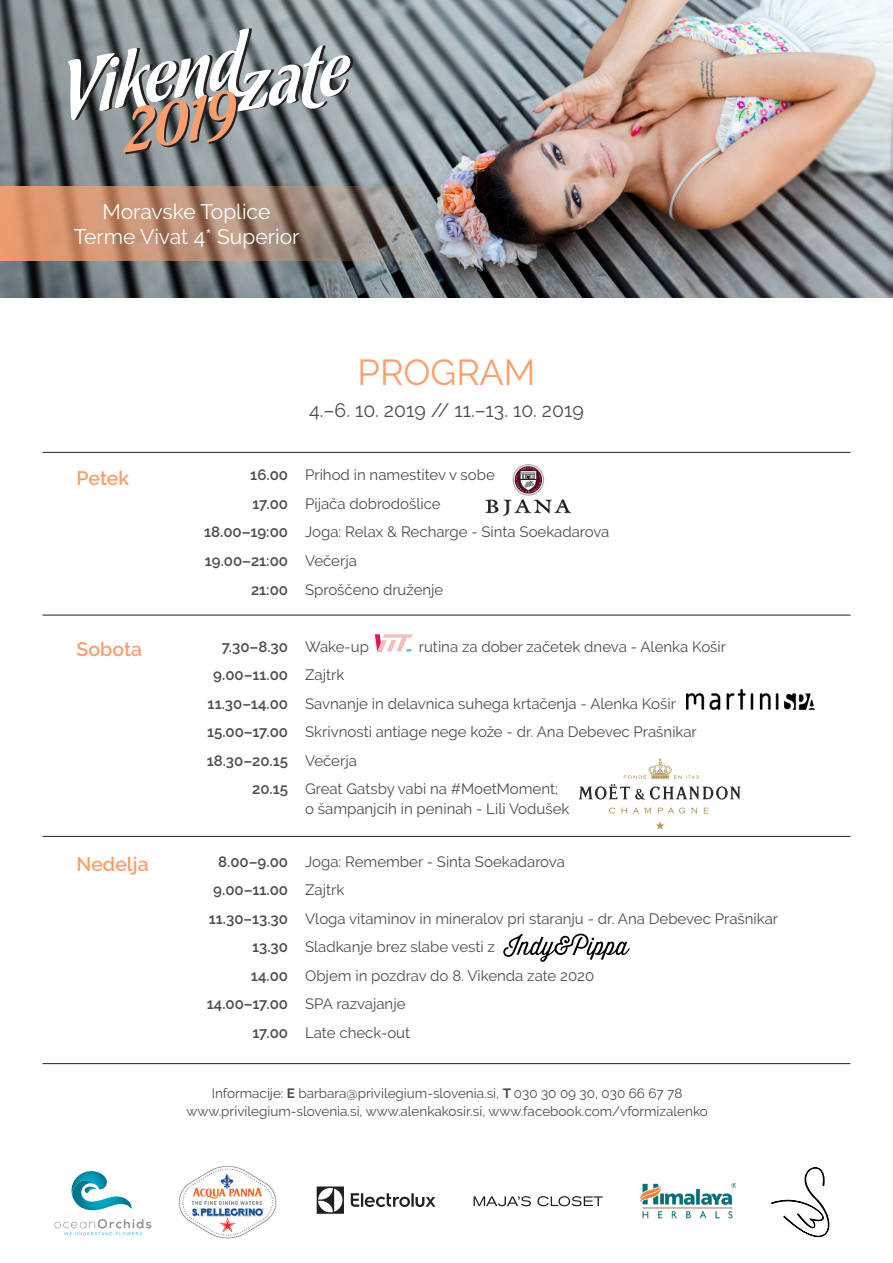
<style>
.page{position:relative;width:893px;height:1263px;background:#fff}
.page>*{position:absolute;margin:0;border:0;box-sizing:border-box;transform-origin:0 0}
.t1{font:36px "Raleway";color:#f89f6d}
.t2{font:21px "Raleway";color:#fff}
.t3{font:19.5px "Raleway";color:#4b4c4d}
.t4{font:600 19.5px "Raleway";color:#f89f6d}
.t5{font:15px/19.5px "Raleway";color:#4b4c4d}
.t6{font:600 15px "Raleway";color:#4b4c4d}
.t7{font:13.5px "Raleway";color:#4b4c4d}
.s1{font-weight:700}
</style>
<div class="page">
<svg style="left:485px;top:464px;width:87px;height:53px"></svg>
<hr style="left:43px;top:452px;width:807px;height:1px;background:#231f20">
<hr style="left:43px;top:615px;width:807px;height:1px;background:#231f20">
<hr style="left:43px;top:836px;width:807px;height:1px;background:#231f20">
<hr style="left:43px;top:1063px;width:807px;height:1px;background:#231f20">
<svg style="left:771px;top:1167px;width:59px;height:71px"></svg>
<img style="left:179px;top:1166px;width:98px;height:73px">
<img style="left:641px;top:1183px;width:95px;height:36px">
<svg style="left:317px;top:1186px;width:27px;height:28px"></svg>
<svg style="left:351px;top:1193px;width:84px;height:14px"></svg>
<svg style="left:474px;top:1196px;width:57px;height:10px"></svg>
<svg style="left:537px;top:1196px;width:66px;height:10px"></svg>
<img style="left:423px;top:0;width:470px;height:297px">
<svg style="left:0;top:0;width:423px;height:297px;background:#737c7f"></svg>
<svg style="left:68px;top:28px;width:285px;height:126px"></svg>
<svg style="left:0;top:186px;width:441px;height:74px;background:#ac8873"></svg>
<svg style="left:375px;top:634px;width:38px;height:17px"></svg>
<img style="left:687px;top:689px;width:127px;height:21px">
<svg style="left:54px;top:1219px;width:97px;height:16px"></svg>
<svg style="left:72px;top:1171px;width:60px;height:39px"></svg>
<svg style="left:609px;top:807px;width:6px;height:6px"></svg>
<svg style="left:621px;top:808px;width:6px;height:5px"></svg>
<svg style="left:633px;top:808px;width:6px;height:5px"></svg>
<svg style="left:645px;top:808px;width:6px;height:5px"></svg>
<svg style="left:658px;top:807px;width:27px;height:6px"></svg>
<svg style="left:691px;top:808px;width:6px;height:5px"></svg>
<svg style="left:703px;top:808px;width:6px;height:5px"></svg>
<svg style="left:656px;top:821px;width:9px;height:9px"></svg>
<svg style="left:578px;top:758px;width:163px;height:42px"></svg>
<svg style="left:503px;top:933px;width:127px;height:29px"></svg>
<p class="t2" style="left:102px;top:199px;width:169px">Moravske Toplice</p>
<p class="t2" style="left:74px;top:224px;width:227px">Terme Vivat 4* Superior</p>
<p class="t1" style="left:358px;top:351px;width:179px">PROGRAM</p>
<p class="t3" style="left:309px;top:399px;width:276px">4.–6. 10. 2019 // 11.–13. 10. 2019</p>
<p class="t4" style="left:77px;top:466px;width:54px">Petek</p>
<p class="t6" style="left:250px;top:466px;width:39px">16.00</p>
<p class="t5" style="left:305px;top:465px;width:191px">Prihod in namestitev v sobe</p>
<p class="t6" style="left:253px;top:495px;width:37px">17.00</p>
<p class="t5" style="left:305px;top:494px;width:137px">Pijača dobrodošlice</p>
<p class="t6" style="left:204px;top:523px;width:85px">18.00–19:00</p>
<p class="t5" style="left:305px;top:522px;width:306px">Joga: Relax &amp; Recharge - Sinta Soekadarova</p>
<p class="t6" style="left:205px;top:552px;width:85px">19.00–21:00</p>
<p class="t5" style="left:305px;top:551px;width:53px">Večerja</p>
<p class="t6" style="left:251px;top:581px;width:39px">21:00</p>
<p class="t5" style="left:305px;top:579px;width:140px">Sproščeno druženje</p>
<p class="t4" style="left:77px;top:638px;width:67px">Sobota</p>
<p class="t6" style="left:222px;top:638px;width:68px">7.30–8.30</p>
<p class="t5" style="left:305px;top:636px;width:65px">Wake-up</p>
<p class="t5" style="left:419px;top:636px;width:309px">rutina za dober začetek dneva - Alenka Košir</p>
<p class="t6" style="left:213px;top:666px;width:76px">9.00–11.00</p>
<p class="t5" style="left:305px;top:665px;width:41px">Zajtrk</p>
<p class="t6" style="left:208px;top:695px;width:82px">11.30–14.00</p>
<p class="t5" style="left:305px;top:693px;width:372px">Savnanje in delavnica suhega krtačenja - Alenka Košir</p>
<p class="t6" style="left:207px;top:723px;width:83px">15.00–17.00</p>
<p class="t5" style="left:305px;top:722px;width:393px">Skrivnosti antiage nege kože - dr. Ana Debevec Prašnikar</p>
<p class="t6" style="left:207px;top:752px;width:83px">18.30–20.15</p>
<p class="t5" style="left:305px;top:751px;width:53px">Večerja</p>
<p class="t6" style="left:252px;top:780px;width:37px">20.15</p>
<p class="t5" style="left:305px;top:779px;width:266px">Great Gatsby vabi na #MoetMoment; o šampanjcih in peninah - Lili Vodušek</p>
<p class="t4" style="left:77px;top:853px;width:74px">Nedelja</p>
<p class="t6" style="left:218px;top:853px;width:71px">8.00–9.00</p>
<p class="t5" style="left:305px;top:851px;width:261px">Joga: Remember - Sinta Soekadarova</p>
<p class="t6" style="left:213px;top:881px;width:76px">9.00–11.00</p>
<p class="t5" style="left:305px;top:880px;width:41px">Zajtrk</p>
<p class="t6" style="left:209px;top:910px;width:81px">11.30–13.30</p>
<p class="t5" style="left:305px;top:909px;width:474px">Vloga vitaminov in mineralov pri staranju - dr. Ana Debevec Prašnikar</p>
<p class="t6" style="left:252px;top:938px;width:37px">13.30</p>
<p class="t5" style="left:305px;top:937px;width:191px">Sladkanje brez slabe vesti z</p>
<p class="t6" style="left:251px;top:967px;width:39px">14.00</p>
<p class="t5" style="left:305px;top:966px;width:294px">Objem in pozdrav do 8. Vikenda zate 2020 ❤</p>
<p class="t6" style="left:207px;top:995px;width:83px">14.00–17.00</p>
<p class="t5" style="left:305px;top:994px;width:102px">SPA razvajanje</p>
<p class="t6" style="left:253px;top:1024px;width:37px">17.00</p>
<p class="t5" style="left:305px;top:1023px;width:107px">Late check-out</p>
<p class="t7" style="left:212px;top:1086px;width:472px">Informacije: <span class="s1">E</span> barbara@privilegium-slovenia.si, <span class="s1">T</span> 030 30 09 30, 030 66 67 78</p>
<p class="t7" style="left:186px;top:1104px;width:523px">www.privilegium-slovenia.si, www.alenkakosir.si, www.facebook.com/vformizalenko</p>
</div>
